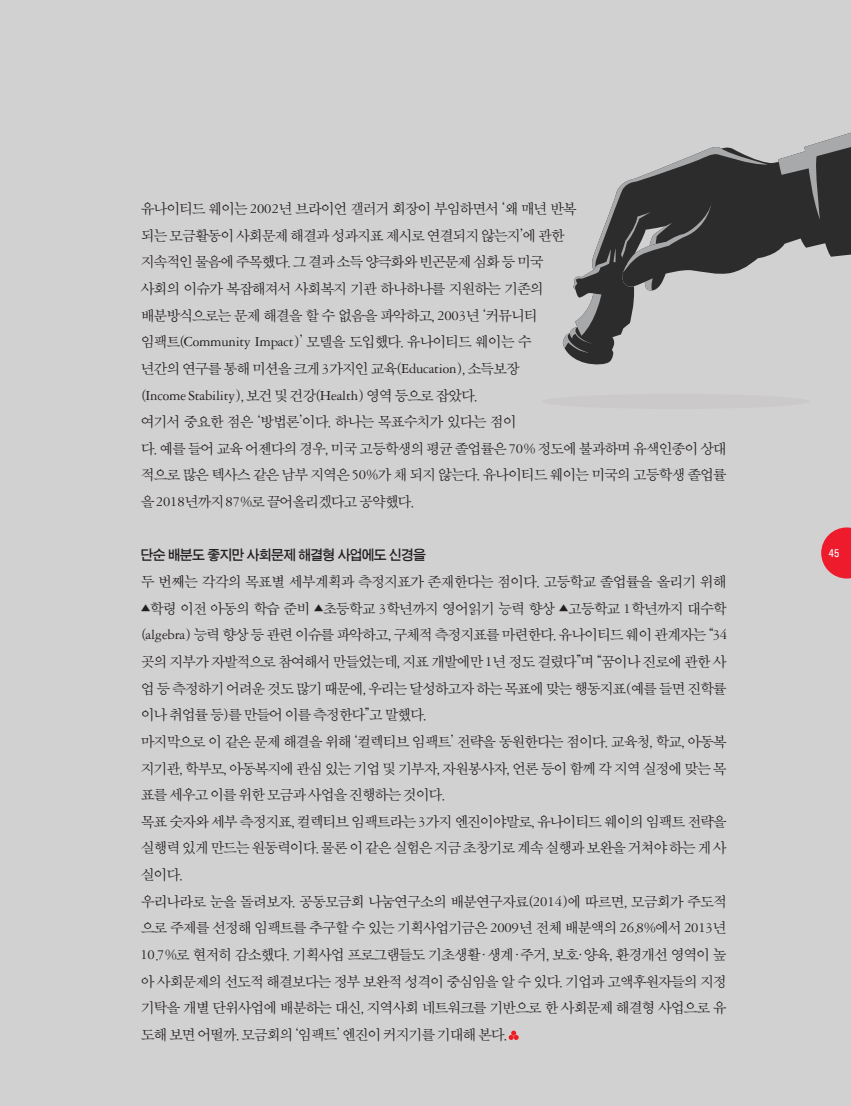
<style>
.page{position:relative;width:851px;height:1106px;background:#fff}
.page>*{position:absolute;margin:0;border:0;box-sizing:border-box;transform-origin:0 0}
.열매_본문명조{font:14.7px/26.5px "SM3 S Pmu S 03";letter-spacing:-.13em;color:#231f20;text-align:justify}
.열매_본문중제{font:13.8px "SM3 S Pgo T";letter-spacing:-.105em;color:#231f20}
.t1{font:500 condensed 11.25px "Univers";color:#fff}
.s1{font-family:"Garamond Three"}
.s2{font-size:10.5px}
</style>
<div class="page">
<div style="left:0;top:0;width:850px;height:1106px;background:#d2d1d2"></div>
<svg style="left:821px;top:527px;width:29px;height:51px"></svg>
<svg style="left:508px;top:1030px;width:10px;height:10px"></svg>
<div style="left:541px;top:394px;width:268px;height:15px;background:#cac8c9;border-radius:50%"></div>
<svg style="left:767px;top:162px;width:83px;height:95px;fill:#2c2c2c"></svg>
<svg style="left:778px;top:133px;width:72px;height:87px;background:#5e5f5f"></svg>
<svg style="left:562px;top:147px;width:205px;height:218px"></svg>
<p class="열매_본문명조" style="left:140px;top:196px;width:438px;text-align:left">유나이티드 웨이는 <span class="s1">2002</span>년 브라이언 갤러거 회장이 부임하면서 ‘왜 매년 반복 되는 모금활동이 사회문제 해결과 성과지표 제시로 연결되지 않는지’에 관한 지속적인 물음에 주목했다. 그 결과 소득 양극화와 빈곤문제 심화 등 미국 사회의 이슈가 복잡해져서 사회복지 기관 하나하나를 지원하는 기존의 배분방식으로는 문제 해결을 할 수 없음을 파악하고, <span class="s1">2003</span>년 ‘커뮤니티 임팩트(<span class="s1">Community Impact</span>)’ 모델을 도입했다. 유나이티드 웨이는 수<br>년간의 연구를 통해 미션을 크게 <span class="s1">3</span>가지인 교육(<span class="s1">Education</span>), 소득보장<br>(<span class="s1">Income Stability</span>),보건 및 건강(<span class="s1">Health</span>) 영역 등으로 잡았다.</p>
<p class="열매_본문명조" style="left:140px;top:409px;width:588px;text-align:left">여기서 중요한 점은 ‘방법론’이다. 하나는 목표수치가 있다는 점이<br>다. 예를 들어 교육 어젠다의 경우, 미국 고등학생의 평균 졸업률은 <span class="s1">70</span>% 정도에 불과하며 유색인종이 상대 적으로 많은 텍사스 같은 남부 지역은 <span class="s1">50</span>%가 채 되지 않는다. 유나이티드 웨이는 미국의 고등학생 졸업률 을 <span class="s1">2018</span>년까지 <span class="s1">87</span>%로 끌어올리겠다고 공약했다.</p>
<p class="열매_본문중제" style="left:140px;top:547px;width:288px">단순 배분도 좋지만 사회문제 해결형 사업에도 신경을</p>
<p class="열매_본문명조" style="left:140px;top:569px;width:588px">두 번째는 각각의 목표별 세부계획과 측정지표가 존재한다는 점이다. 고등학교 졸업률을 올리기 위해</p>
<p class="열매_본문명조" style="left:140px;top:595px;width:588px"><span class="s2">▲</span>학령 이전 아동의 학습 준비 <span class="s2">▲</span>초등학교 <span class="s1">3</span>학년까지 영어읽기 능력 향상 <span class="s2">▲</span>고등학교 <span class="s1">1</span>학년까지 대수학 (<span class="s1">algebra</span>) 능력 향상 등 관련 이슈를 파악하고, 구체적 측정지표를 마련한다. 유나이티드 웨이 관계자는 “<span class="s1">34 </span>곳의 지부가 자발적으로 참여해서 만들었는데, 지표 개발에만 <span class="s1">1</span>년 정도 걸렸다”며 “꿈이나 진로에 관한 사 업 등 측정하기 어려운 것도 많기 때문에, 우리는 달성하고자 하는 목표에 맞는 행동지표(예를 들면 진학률 이나 취업률 등)를 만들어 이를 측정한다”고 말했다.</p>
<p class="열매_본문명조" style="left:140px;top:728px;width:588px">마지막으로 이 같은 문제 해결을 위해 ‘컬렉티브 임팩트’ 전략을 동원한다는 점이다. 교육청, 학교, 아동복 지기관, 학부모, 아동복지에 관심 있는 기업 및 기부자, 자원봉사자, 언론 등이 함께 각 지역 실정에 맞는 목 표를 세우고 이를 위한 모금과 사업을 진행하는 것이다.</p>
<p class="열매_본문명조" style="left:140px;top:808px;width:588px">목표 숫자와 세부 측정지표, 컬렉티브 임팩트라는 <span class="s1">3</span>가지 엔진이야말로, 유나이티드 웨이의 임팩트 전략을 실행력 있게 만드는 원동력이다. 물론 이 같은 실험은 지금 초창기로 계속 실행과 보완을 거쳐야 하는 게 사 실이다.</p>
<p class="열매_본문명조" style="left:140px;top:888px;width:588px">우리나라로 눈을 돌려보자. 공동모금회 나눔연구소의 배분연구자료(<span class="s1">2014</span>)에 따르면, 모금회가 주도적 으로 주제를 선정해 임팩트를 추구할 수 있는 기획사업기금은 <span class="s1">2009</span>년 전체 배분액의 <span class="s1">26</span>.<span class="s1">8</span>%에서 <span class="s1">2013</span>년 <span class="s1">10</span>.<span class="s1">7</span>%로 현저히 감소했다. 기획사업 프로그램들도 기초생활·생계·주거, 보호·양육, 환경개선 영역이 높 아 사회문제의 선도적 해결보다는 정부 보완적 성격이 중심임을 알 수 있다. 기업과 고액후원자들의 지정 기탁을 개별 단위사업에 배분하는 대신, 지역사회 네트워크를 기반으로 한 사회문제 해결형 사업으로 유 도해 보면 어떨까.모금회의 ‘임팩트’엔진이 커지기를 기대해 본다.</p>
<p class="t1" style="left:828px;top:546px;width:12px">45</p>
</div>
